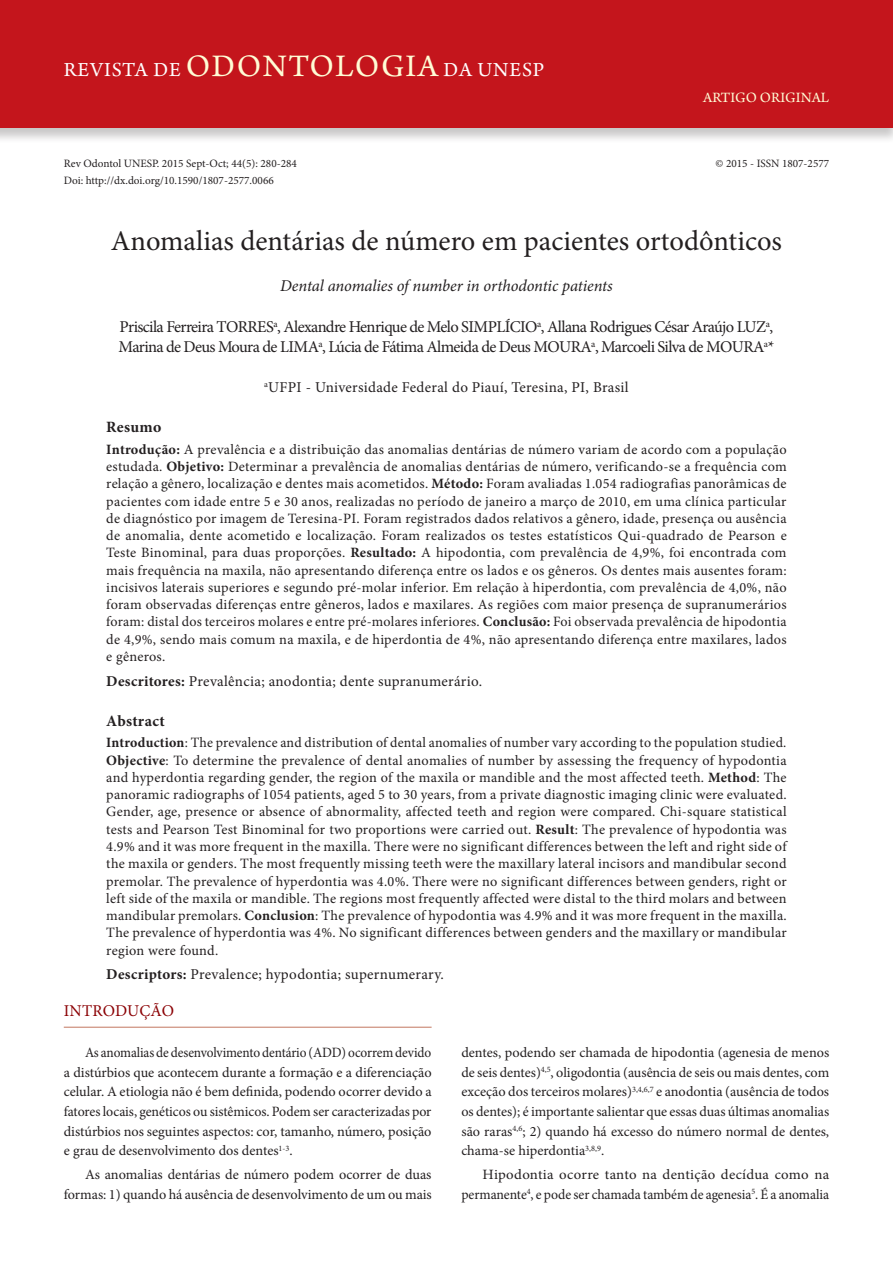
<style>
.page{position:relative;width:893px;height:1263px;background:#fff}
.page>*{position:absolute;margin:0;border:0;box-sizing:border-box;transform-origin:0 0}
.ArticleTitle{font:28.5px "Minion Pro";color:#231f20}
.t1{font:21px "Arno Pro";letter-spacing:.04em;color:#fff}
.Authors{font:16.5px/20px "Minion Pro";letter-spacing:-.04em;color:#231f20}
.ArticleTitle-Trans1{font:italic 16.5px "Minion Pro";letter-spacing:-.01em;color:#231f20}
.t2{font:16.5px "Minion Pro";letter-spacing:.01em;color:#8b0205}
.AbstractTitle-Trans1{font:700 15.75px "Minion Pro";letter-spacing:.02em;color:#231f20}
.AbstractTitle{font:700 15.75px "Minion Pro";letter-spacing:.02em;color:#231f20}
.Keywords{font:15px "Minion Pro";letter-spacing:.02em;color:#231f20}
.Affiliations{font:15px "Minion Pro";letter-spacing:.02em;color:#231f20}
.Keywords-Trans1{font:15px "Minion Pro";letter-spacing:.02em;color:#231f20}
.ArticleTypeAlt{font:15px "Arno Pro";color:#fffcd5}
.Abstract-Trans1{font:14.25px/17.2px "Minion Pro";letter-spacing:.015em;color:#231f20;text-align:justify}
.Abstract{font:14.25px/17.2px "Minion Pro";letter-spacing:.02em;color:#231f20;text-align:justify}
.Paragraph{font:14.25px/19.6px "Minion Pro";color:#231f20;text-align:right}
.Paragraph-2{font:14.25px/19.6px "Minion Pro";color:#231f20;text-align:justify;scale:.94 1}
.Paragraph-3{font:14.25px/19.6px "Minion Pro";color:#231f20;text-align:right;scale:1.04 1}
.HeaderMasterA{font:11.25px "Minion Pro";color:#231f20}
.s1{font-size:33px;color:#fffcd5}
.s2{font-weight:700}
</style>
<div class="page">
<div style="left:0;top:0;width:893px;height:144px;background:#231f20;opacity:.25"></div>
<div style="left:0;top:0;width:893px;height:128px;background:#c4151c"></div>
<hr style="left:64px;top:1027px;width:368px;height:1px;background:#c27760">
<h2 class="t1" style="left:64px;top:58px;width:482px">REVISTA DE <span class="s1">ODONTOLOGIA</span> DA UNESP</h2>
<p class="ArticleTypeAlt" style="left:703px;top:89px;width:128px">ARTIGO ORIGINAL</p>
<p class="HeaderMasterA" style="left:64px;top:156px;width:235px">Rev Odontol UNESP. 2015 Sept-Oct; 44(5): 280-284</p>
<p class="HeaderMasterA" style="left:715px;top:156px;width:115px">© 2015 - ISSN 1807-2577</p>
<p class="HeaderMasterA" style="left:64px;top:173px;width:212px">Doi: http://dx.doi.org/10.1590/1807-2577.0066</p>
<p class="ArticleTitle" style="left:111px;top:222px;width:673px">Anomalias dentárias de número em pacientes ortodônticos</p>
<p class="ArticleTitle-Trans1" style="left:280px;top:275px;width:334px">Dental anomalies of number in orthodontic patients</p>
<p class="Authors" style="left:119px;top:317px;width:657px">Priscila Ferreira TORRES<sup>a</sup>, Alexandre Henrique de Melo SIMPLÍCIO<sup>a</sup>, Allana Rodrigues César Araújo LUZ<sup>a</sup>,<br>Marina de Deus Moura de LIMA<sup>a</sup>, Lúcia de Fátima Almeida de Deus MOURA<sup>a</sup>, Marcoeli Silva de MOURA<sup>a</sup>*</p>
<p class="Affiliations" style="left:264px;top:377px;width:366px"><sup>a</sup>UFPI - Universidade Federal do Piauí, Teresina, PI, Brasil</p>
<p class="AbstractTitle" style="left:106px;top:416px;width:56px">Resumo</p>
<p class="Abstract" style="left:106px;top:441px;width:682px"><span class="s2">Introdução:</span> A prevalência e a distribuição das anomalias dentárias de número variam de acordo com a população estudada. <span class="s2">Objetivo:</span> Determinar a prevalência de anomalias dentárias de número, verificando-se a frequência com relação a gênero, localização e dentes mais acometidos. <span class="s2">Método:</span> Foram avaliadas 1.054 radiografias panorâmicas de pacientes com idade entre 5 e 30 anos, realizadas no período de janeiro a março de 2010, em uma clínica particular de diagnóstico por imagem de Teresina-PI. Foram registrados dados relativos a gênero, idade, presença ou ausência de anomalia, dente acometido e localização. Foram realizados os testes estatísticos Qui-quadrado de Pearson e Teste Binominal, para duas proporções. <span class="s2">Resultado:</span> A hipodontia, com prevalência de 4,9%, foi encontrada com mais frequência na maxila, não apresentando diferença entre os lados e os gêneros. Os dentes mais ausentes foram: incisivos laterais superiores e segundo pré-molar inferior. Em relação à hiperdontia, com prevalência de 4,0%, não foram observadas diferenças entre gêneros, lados e maxilares. As regiões com maior presença de supranumerários foram: distal dos terceiros molares e entre pré-molares inferiores. <span class="s2">Conclusão:</span> Foi observada prevalência de hipodontia de 4,9%, sendo mais comum na maxila, e de hiperdontia de 4%, não apresentando diferença entre maxilares, lados e gêneros.</p>
<p class="Keywords" style="left:106px;top:671px;width:377px"><span class="s2">Descritores:</span> Prevalência; anodontia; dente supranumerário.</p>
<p class="AbstractTitle-Trans1" style="left:106px;top:710px;width:60px">Abstract</p>
<p class="Abstract-Trans1" style="left:106px;top:734px;width:682px"><span class="s2">Introduction</span>: The prevalence and distribution of dental anomalies of number vary according to the population studied.<br><span class="s2">Objective</span>: To determine the prevalence of dental anomalies of number by assessing the frequency of hypodontia and hyperdontia regarding gender, the region of the maxila or mandible and the most affected teeth. <span class="s2">Method</span>: The panoramic radiographs of 1054 patients, aged 5 to 30 years, from a private diagnostic imaging clinic were evaluated.<br>Gender, age, presence or absence of abnormality, affected teeth and region were compared. Chi‑square statistical tests and Pearson Test Binominal for two proportions were carried out. <span class="s2">Result</span>: The prevalence of hypodontia was 4.9% and it was more frequent in the maxilla. There were no significant differences between the left and right side of the maxila or genders. The most frequently missing teeth were the maxillary lateral incisors and mandibular second premolar. The prevalence of hyperdontia was 4.0%. There were no significant differences between genders, right or left side of the maxila or mandible. The regions most frequently affected were distal to the third molars and between mandibular premolars. <span class="s2">Conclusion</span>: The prevalence of hypodontia was 4.9% and it was more frequent in the maxilla.<br>The prevalence of hyperdontia was 4%. No significant differences between genders and the maxillary or mandibular region were found.</p>
<p class="Keywords-Trans1" style="left:106px;top:964px;width:339px"><span class="s2">Descriptors:</span> Prevalence; hypodontia; supernumerary.</p>
<p class="t2" style="left:64px;top:1000px;width:112px">INTRODUÇÃO</p>
<p class="Paragraph-2" style="left:64px;top:1043px;width:393px;text-indent:21px">As anomalias de desenvolvimento dentário (ADD) ocorrem devido a distúrbios que acontecem durante a formação e a diferenciação celular. A etiologia não é bem definida, podendo ocorrer devido a fatores locais, genéticos ou sistêmicos. Podem ser caracterizadas por distúrbios nos seguintes aspectos: cor, tamanho, número, posição e grau de desenvolvimento dos dentes<sup>1-3</sup>.</p>
<p class="Paragraph" style="left:64px;top:1165px;width:369px">As anomalias dentárias de número podem ocorrer de duas formas: 1) quando há ausência de desenvolvimento de um ou mais</p>
<p class="Paragraph" style="left:461px;top:1043px;width:369px;text-align:justify">dentes, podendo ser chamada de hipodontia (agenesia de menos de seis dentes)<sup>4,5</sup>, oligodontia (ausência de seis ou mais dentes, com exceção dos terceiros molares)<sup>3,4,6,7</sup> e anodontia (ausência de todos os dentes); é importante salientar que essas duas últimas anomalias são raras<sup>4,6</sup>; 2) quando há excesso do número normal de dentes, chama-se hiperdontia<sup>3,8,9</sup>.</p>
<p class="Paragraph-3" style="left:461px;top:1165px;width:355px">Hipodontia ocorre tanto na dentição decídua como na permanente<sup>4</sup>, e pode ser chamada também de agenesia<sup>5</sup>. É a anomalia</p>
</div>
